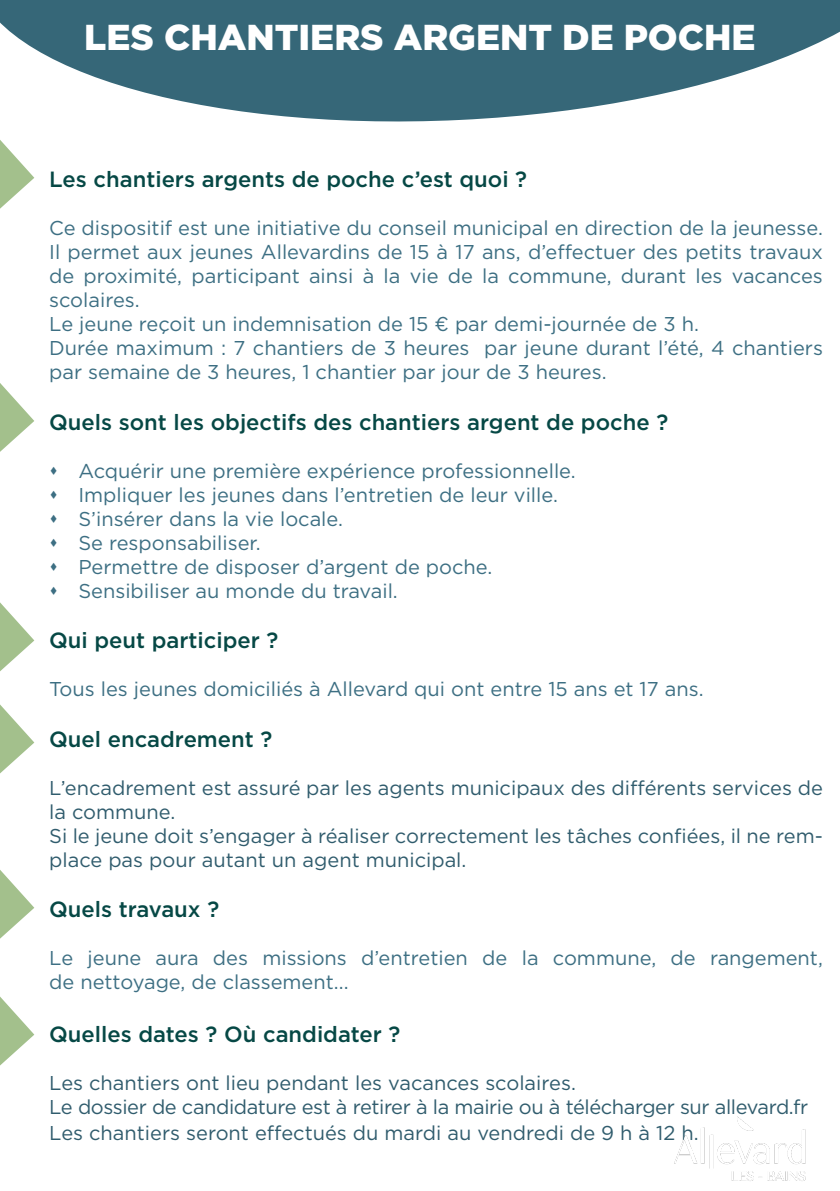
<style>
.page{position:relative;width:840px;height:1191px;background:#fff}
.page>*{position:absolute;margin:0;border:0;box-sizing:border-box;transform-origin:0 0}
.t1{font:900 36px "Gotham";color:#fff}
.t2{font:500 22px "Gotham";color:#064845}
.t3{font:20px/24px "Gotham";color:#3d6f83}
.t4{font:20px/24px "Gotham";color:#305c6d}
.t5{font:20px "Gotham";letter-spacing:-.02em;color:#305c6d}
</style>
<div class="page">
<svg style="left:0;top:140px;width:34px;height:69px"></svg>
<svg style="left:0;top:383px;width:34px;height:69px"></svg>
<svg style="left:0;top:602px;width:34px;height:69px"></svg>
<svg style="left:0;top:704px;width:34px;height:69px"></svg>
<svg style="left:0;top:870px;width:34px;height:68px"></svg>
<svg style="left:0;top:996px;width:34px;height:69px"></svg>
<img style="left:674px;top:1116px;width:132px;height:65px">
<svg style="left:0;top:0;width:839px;height:122px;fill:#366778"></svg>
<p class="t1" style="left:84px;top:13px;width:672px">LES CHANTIERS ARGENT DE POCHE</p>
<p class="t2" style="left:49px;top:165px;width:479px">Les chantiers argents de poche c’est quoi ?</p>
<p class="t3" style="left:49px;top:216px;width:774px">Ce dispositif est une initiative du conseil municipal en direction de la jeunesse.</p>
<p class="t3" style="left:49px;top:240px;width:774px;text-align:justify">Il permet aux jeunes Allevardins de 15 à 17 ans, d’effectuer des petits travaux de proximité, participant ainsi à la vie de la commune, durant les vacances scolaires.</p>
<p class="t3" style="left:49px;top:312px;width:651px">Le jeune reçoit un indemnisation de 15 € par demi-journée de 3 h.</p>
<p class="t3" style="left:49px;top:336px;width:774px">Durée maximum : 7 chantiers de 3 heures par jeune durant l’été, 4 chantiers par semaine de 3 heures, 1 chantier par jour de 3 heures.</p>
<p class="t2" style="left:49px;top:407px;width:620px">Quels sont les objectifs des chantiers argent de poche ?</p>
<p class="t3" style="left:49px;top:458px;width:528px">▲ Acquérir une première expérience professionnelle.</p>
<p class="t3" style="left:49px;top:482px;width:510px">▲ Impliquer les jeunes dans l’entretien de leur ville.</p>
<p class="t3" style="left:49px;top:506px;width:295px">▲ S’insérer dans la vie locale.</p>
<p class="t3" style="left:49px;top:530px;width:213px">▲ Se responsabiliser.</p>
<p class="t3" style="left:49px;top:554px;width:444px">▲ Permettre de disposer d’argent de poche.</p>
<p class="t3" style="left:49px;top:578px;width:350px">▲ Sensibiliser au monde du travail.</p>
<p class="t2" style="left:49px;top:626px;width:231px">Qui peut participer ?</p>
<p class="t3" style="left:49px;top:676px;width:655px">Tous les jeunes domiciliés à Allevard qui ont entre 15 ans et 17 ans.</p>
<p class="t2" style="left:49px;top:724px;width:224px">Quel encadrement ?</p>
<p class="t4" style="left:49px;top:775px;width:774px">L’encadrement est assuré par les agents municipaux des différents services de la commune.</p>
<p class="t4" style="left:49px;top:823px;width:774px">Si le jeune doit s’engager à réaliser correctement les tâches confiées, il ne rem&shy;place pas pour autant un agent municipal.</p>
<p class="t2" style="left:49px;top:895px;width:171px">Quels travaux ?</p>
<p class="t3" style="left:49px;top:945px;width:774px">Le jeune aura des missions d’entretien de la commune, de rangement, de nettoyage, de classement...</p>
<p class="t2" style="left:49px;top:1019px;width:352px">Quelles dates ? Où candidater ?</p>
<p class="t4" style="left:49px;top:1070px;width:528px">Les chantiers ont lieu pendant les vacances scolaires.</p>
<p class="t5" style="left:49px;top:1094px;width:760px">Le dossier de candidature est à retirer à la mairie ou à télécharger sur allevard.fr</p>
<p class="t4" style="left:49px;top:1120px;width:650px">Les chantiers seront effectués du mardi au vendredi de 9 h à 12 h.</p>
</div>
